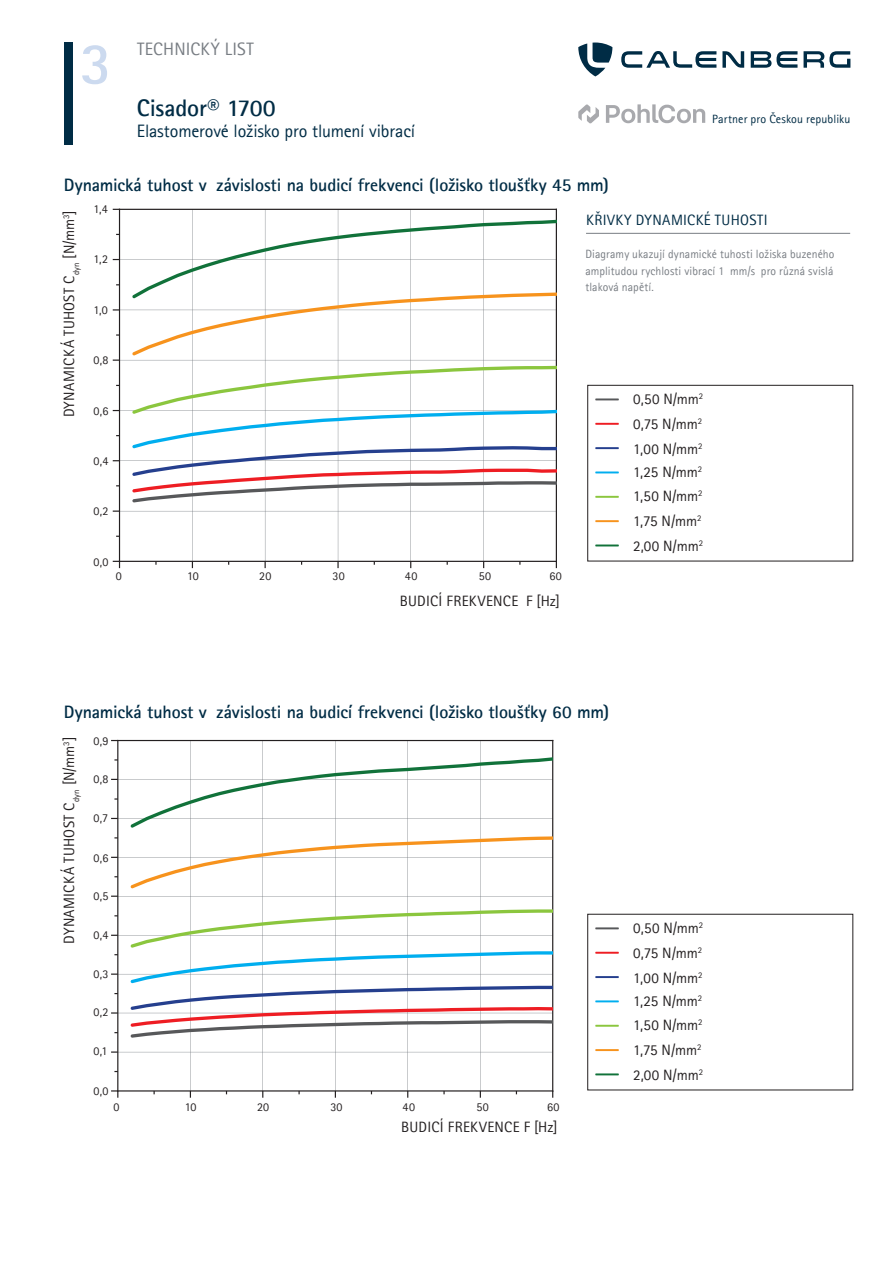
<style>
.page{position:relative;width:893px;height:1263px;background:#fff}
.page>*{position:absolute;margin:0;border:0;box-sizing:border-box;transform-origin:0 0}
.t1{font:700 59.55px "Agfa Rotis Sans Serif PRO";color:#ccdaef}
.t2{font:700 24px "Agfa Rotis Sans Serif PRO";letter-spacing:-.005em;color:#002c45}
.t3{font:700 18px "Agfa Rotis Sans Serif PRO";letter-spacing:-.01em;color:#002c45}
.t4{font:18px "Agfa Rotis Sans Serif PRO";letter-spacing:-.01em;color:#002c45}
.t5{font:18px "Agfa Rotis Sans Serif PRO";letter-spacing:.015em;color:#787d83}
.t6{font:15px "Agfa Rotis Sans Serif PRO";letter-spacing:.015em;color:#231f20}
.t7{font:15px "Agfa Rotis Sans Serif PRO";letter-spacing:.025em;color:#002c45}
.t8{font:12px/16.5px "Agfa Rotis Sans Serif PRO";letter-spacing:.01em;color:#787d83;text-align:justify}
.t9{font:12px "Agfa Rotis Sans Serif PRO";letter-spacing:.025em;color:#231f20}
.t10{font:12px "Agfa Rotis Sans Serif PRO";letter-spacing:.01em;color:#002c45}
</style>
<div class="page">
<div style="left:64px;top:43px;width:8px;height:102px;background:#002c45"></div>
<svg style="left:621px;top:51px;width:229px;height:17px"></svg>
<svg style="left:578px;top:43px;width:34px;height:33px"></svg>
<svg style="left:578px;top:104px;width:127px;height:19px"></svg>
<hr style="left:586px;top:233px;width:264px;height:1px;background:#787d83">
<hr style="left:595px;top:398px;width:24px;height:2px;background:#57585a">
<hr style="left:595px;top:927px;width:24px;height:2px;background:#57585a">
<hr style="left:595px;top:423px;width:24px;height:2px;background:#ee1d23">
<hr style="left:595px;top:952px;width:24px;height:2px;background:#ee1d23">
<hr style="left:595px;top:447px;width:24px;height:2px;background:#253f8e">
<hr style="left:595px;top:976px;width:24px;height:2px;background:#253f8e">
<hr style="left:595px;top:471px;width:24px;height:2px;background:#00aeef">
<hr style="left:595px;top:1000px;width:24px;height:2px;background:#00aeef">
<hr style="left:595px;top:496px;width:24px;height:2px;background:#8bc63e">
<hr style="left:595px;top:1025px;width:24px;height:2px;background:#8bc63e">
<hr style="left:595px;top:520px;width:24px;height:2px;background:#f7931d">
<hr style="left:595px;top:1049px;width:24px;height:2px;background:#f7931d">
<hr style="left:595px;top:544px;width:24px;height:2px;background:#11723a">
<hr style="left:595px;top:1073px;width:24px;height:2px;background:#11723a">
<div style="left:587px;top:385px;width:266px;height:176px;border:1px solid #231f20"></div>
<div style="left:587px;top:914px;width:266px;height:176px;border:1px solid #231f20"></div>
<svg style="left:120px;top:210px;width:436px;height:351px"></svg>
<hr style="left:119px;top:561px;width:438px;height:1px;background:#231f20">
<hr style="left:119px;top:209px;width:438px;height:1px;background:#231f20">
<svg style="left:337px;top:562px;width:2px;height:6px"></svg>
<hr style="left:556px;top:209px;width:1px;height:353px;background:#231f20">
<hr style="left:119px;top:209px;width:1px;height:353px;background:#231f20">
<svg style="left:113px;top:561px;width:7px;height:7px"></svg>
<svg style="left:113px;top:510px;width:6px;height:2px"></svg>
<svg style="left:113px;top:359px;width:6px;height:2px"></svg>
<svg style="left:132px;top:366px;width:425px;height:136px"></svg>
<svg style="left:132px;top:220px;width:425px;height:135px"></svg>
<svg style="left:118px;top:741px;width:434px;height:349px"></svg>
<hr style="left:117px;top:1090px;width:436px;height:1px;background:#231f20">
<hr style="left:117px;top:740px;width:436px;height:1px;background:#231f20">
<hr style="left:552px;top:740px;width:1px;height:351px;background:#231f20">
<hr style="left:117px;top:740px;width:1px;height:351px;background:#231f20">
<svg style="left:111px;top:1090px;width:7px;height:8px"></svg>
<svg style="left:111px;top:1051px;width:7px;height:2px"></svg>
<svg style="left:111px;top:973px;width:7px;height:2px"></svg>
<svg style="left:111px;top:895px;width:7px;height:2px"></svg>
<svg style="left:130px;top:909px;width:423px;height:129px"></svg>
<svg style="left:130px;top:836px;width:423px;height:52px"></svg>
<svg style="left:130px;top:757px;width:423px;height:71px"></svg>
<h1 class="t1" style="left:80px;top:26px;width:34px">3</h1>
<p class="t5" style="left:137px;top:38px;width:118px">TECHNICKÝ LIST</p>
<h2 class="t2" style="left:137px;top:92px;width:140px">Cisador® 1700</h2>
<p class="t4" style="left:137px;top:121px;width:280px">Elastomerové ložisko pro tlumení vibrací</p>
<p class="t3" style="left:64px;top:174px;width:547px">Dynamická tuhost v závislosti na budicí frekvenci (ložisko tloušťky 45 mm)</p>
<p class="t10" style="left:712px;top:112px;width:140px">Partner pro Českou republiku</p>
<p class="t6" style="left:60px;top:417px;width:209px;rotate:-90deg">DYNAMICKÁ TUHOST C<sub>dyn</sub> [N/mm<sup>3</sup>]</p>
<p class="t9" style="left:94px;top:202px;width:16px">1,4</p>
<p class="t9" style="left:94px;top:252px;width:16px">1,2</p>
<p class="t9" style="left:94px;top:303px;width:16px">1,0</p>
<p class="t9" style="left:94px;top:353px;width:16px">0,8</p>
<p class="t9" style="left:94px;top:404px;width:16px">0,6</p>
<p class="t9" style="left:94px;top:454px;width:16px">0,4</p>
<p class="t9" style="left:94px;top:504px;width:16px">0,2</p>
<p class="t9" style="left:94px;top:554px;width:16px">0,0</p>
<p class="t9" style="left:116px;top:568px;width:7px">0</p>
<p class="t9" style="left:187px;top:568px;width:13px">10</p>
<p class="t9" style="left:259px;top:568px;width:14px">20</p>
<p class="t9" style="left:333px;top:568px;width:14px">30</p>
<p class="t9" style="left:405px;top:568px;width:14px">40</p>
<p class="t9" style="left:479px;top:568px;width:14px">50</p>
<p class="t9" style="left:549px;top:568px;width:14px">60</p>
<p class="t6" style="left:400px;top:592px;width:162px">BUDICÍ FREKVENCE F [Hz]</p>
<p class="t7" style="left:586px;top:212px;width:183px">KŘIVKY DYNAMICKÉ TUHOSTI</p>
<p class="t8" style="left:585px;top:246px;width:251px">Diagramy ukazují dynamické tuhosti ložiska buzeného amplitudou rychlosti vibrací 1 mm/s pro různá svislá tlaková napětí.</p>
<p class="t6" style="left:633px;top:390px;width:71px">0,50 N/mm<sup>2</sup></p>
<p class="t6" style="left:633px;top:415px;width:70px">0,75 N/mm<sup>2</sup></p>
<p class="t6" style="left:633px;top:440px;width:71px">1,00 N/mm<sup>2</sup></p>
<p class="t6" style="left:633px;top:463px;width:70px">1,25 N/mm<sup>2</sup></p>
<p class="t6" style="left:633px;top:487px;width:71px">1,50 N/mm<sup>2</sup></p>
<p class="t6" style="left:633px;top:512px;width:70px">1,75 N/mm<sup>2</sup></p>
<p class="t6" style="left:633px;top:537px;width:71px">2,00 N/mm<sup>2</sup></p>
<p class="t3" style="left:64px;top:701px;width:547px">Dynamická tuhost v závislosti na budicí frekvenci (ložisko tloušťky 60 mm)</p>
<p class="t6" style="left:60px;top:944px;width:209px;rotate:-90deg">DYNAMICKÁ TUHOST C<sub>dyn</sub> [N/mm<sup>3</sup>]</p>
<p class="t9" style="left:94px;top:734px;width:17px">0,9</p>
<p class="t9" style="left:94px;top:772px;width:16px">0,8</p>
<p class="t9" style="left:94px;top:811px;width:16px">0,7</p>
<p class="t9" style="left:94px;top:850px;width:16px">0,6</p>
<p class="t9" style="left:94px;top:889px;width:16px">0,5</p>
<p class="t9" style="left:94px;top:928px;width:16px">0,4</p>
<p class="t9" style="left:94px;top:967px;width:17px">0,3</p>
<p class="t9" style="left:94px;top:1005px;width:16px">0,2</p>
<p class="t9" style="left:94px;top:1044px;width:16px">0,1</p>
<p class="t9" style="left:94px;top:1084px;width:16px">0,0</p>
<p class="t9" style="left:113px;top:1099px;width:7px">0</p>
<p class="t9" style="left:185px;top:1099px;width:13px">10</p>
<p class="t9" style="left:257px;top:1099px;width:14px">20</p>
<p class="t9" style="left:330px;top:1099px;width:14px">30</p>
<p class="t9" style="left:403px;top:1099px;width:14px">40</p>
<p class="t9" style="left:476px;top:1099px;width:14px">50</p>
<p class="t9" style="left:547px;top:1099px;width:14px">60</p>
<p class="t6" style="left:401px;top:1118px;width:158px">BUDICÍ FREKVENCE F [Hz]</p>
<p class="t6" style="left:633px;top:919px;width:71px">0,50 N/mm<sup>2</sup></p>
<p class="t6" style="left:633px;top:944px;width:70px">0,75 N/mm<sup>2</sup></p>
<p class="t6" style="left:633px;top:968px;width:71px">1,00 N/mm<sup>2</sup></p>
<p class="t6" style="left:633px;top:992px;width:70px">1,25 N/mm<sup>2</sup></p>
<p class="t6" style="left:633px;top:1016px;width:71px">1,50 N/mm<sup>2</sup></p>
<p class="t6" style="left:633px;top:1041px;width:70px">1,75 N/mm<sup>2</sup></p>
<p class="t6" style="left:633px;top:1066px;width:71px">2,00 N/mm<sup>2</sup></p>
</div>
